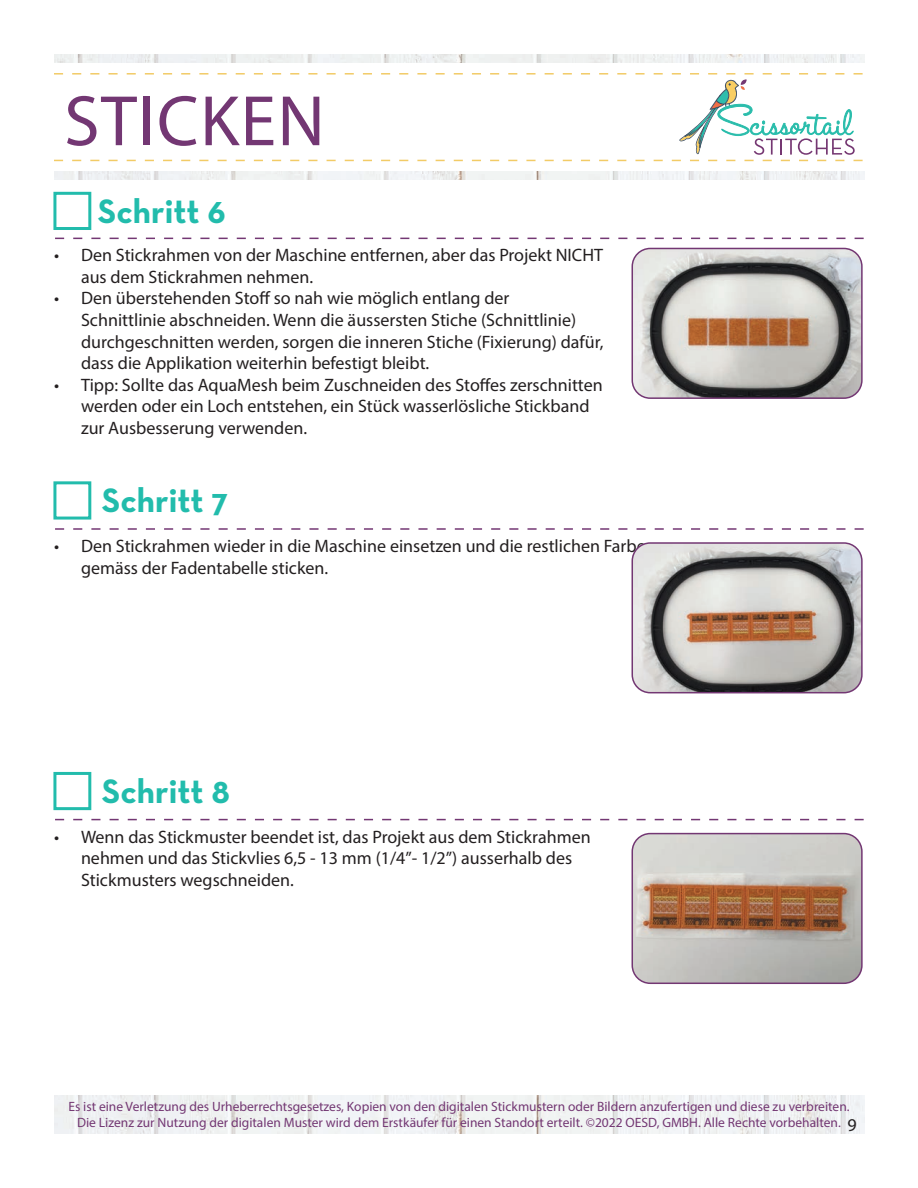
<style>
.page{position:relative;width:918px;height:1188px;background:#fff}
.page>*{position:absolute;margin:0;border:0;box-sizing:border-box;transform-origin:0 0}
.t1{font:72px "Myriad Pro";letter-spacing:.02em;color:#733773}
.t2{font:700 34.5px "Neutra Text";color:#22bcac}
.t3{font:18px/21.6px "Myriad Pro";color:#231f20}
.t4{font:13.5px/16.2px "Myriad Pro";color:#733773;text-align:center}
</style>
<div class="page">
<img style="left:54px;top:1096px;width:810px;height:38px">
<img style="left:54px;top:54px;width:810px;height:126px">
<div style="left:29px;top:63px;width:863px;height:108px;background:#fff"></div>
<svg style="left:54px;top:73px;width:809px;height:88px"></svg>
<svg style="left:55px;top:238px;width:809px;height:1px"></svg>
<img style="left:632px;top:248px;width:228px;height:150px">
<div style="left:632px;top:248px;width:231px;height:151px;border:2px solid #733773;border-radius:18px"></div>
<svg style="left:55px;top:528px;width:809px;height:2px"></svg>
<img style="left:632px;top:543px;width:228px;height:150px">
<div style="left:632px;top:542px;width:231px;height:151px;border:2px solid #733773;border-radius:18px"></div>
<svg style="left:55px;top:819px;width:809px;height:1px"></svg>
<img style="left:632px;top:834px;width:228px;height:149px">
<div style="left:632px;top:833px;width:231px;height:151px;border:2px solid #733773;border-radius:18px"></div>
<div style="left:53px;top:192px;width:38px;height:38px;border:3px solid #22bcac"></div>
<div style="left:53px;top:481px;width:38px;height:39px;border:3px solid #22bcac"></div>
<div style="left:53px;top:772px;width:38px;height:38px;border:3px solid #22bcac"></div>
<h1 class="t1" style="left:64px;top:77px;width:262px">STICKEN</h1>
<h2 class="t2" style="left:98px;top:189px;width:129px">Schritt 6</h2>
<p class="t3" style="left:81px;top:244px;width:524px;text-indent:-27px">• Den Stickrahmen von der Maschine entfernen, aber das Projekt NICHT aus dem Stickrahmen nehmen.</p>
<p class="t3" style="left:81px;top:287px;width:524px;text-indent:-27px">• Den überstehenden Stoff so nah wie möglich entlang der<br>Schnittlinie abschneiden. Wenn die äussersten Stiche (Schnittlinie) durchgeschnitten werden, sorgen die inneren Stiche (Fixierung) dafür, dass die Applikation weiterhin befestigt bleibt.</p>
<p class="t3" style="left:81px;top:374px;width:523px;text-indent:-27px">• Tipp: Sollte das AquaMesh beim Zuschneiden des Stoffes zerschnitten werden oder ein Loch entstehen, ein Stück wasserlösliche Stickband zur Ausbesserung verwenden.</p>
<h2 class="t2" style="left:102px;top:479px;width:128px">Schritt 7</h2>
<p class="t3" style="left:81px;top:535px;width:576px;text-indent:-27px">• Den Stickrahmen wieder in die Maschine einsetzen und die restlichen Farben gemäss der Fadentabelle sticken.</p>
<h2 class="t2" style="left:102px;top:770px;width:130px">Schritt 8</h2>
<p class="t3" style="left:81px;top:825px;width:511px;text-indent:-27px">• Wenn das Stickmuster beendet ist, das Projekt aus dem Stickrahmen nehmen und das Stickvlies 6,5 - 13 mm (1/4”- 1/2”) ausserhalb des<br>Stickmusters wegschneiden.</p>
<p class="t4" style="left:68px;top:1098px;width:783px">Es ist eine Verletzung des Urheberrechtsgesetzes, Kopien von den digitalen Stickmustern oder Bildern anzufertigen und diese zu verbreiten.<br>Die Lizenz zur Nutzung der digitalen Muster wird dem Erstkäufer für einen Standort erteilt. ©2022 OESD, GMBH. Alle Rechte vorbehalten.</p>
<p class="t3" style="left:848px;top:1114px;width:11px">9</p>
</div>
